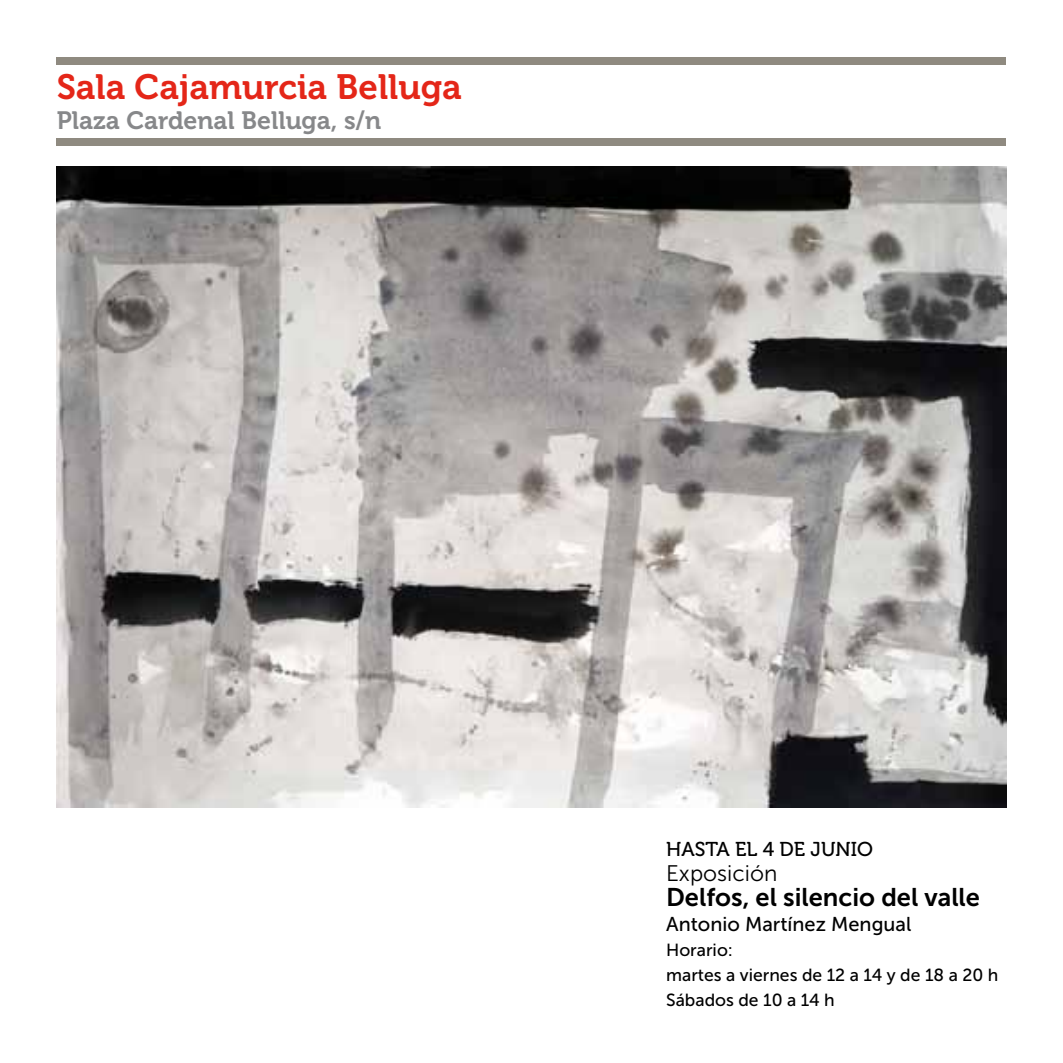
<style>
.page{position:relative;width:1063px;height:1063px;background:#fff}
.page>*{position:absolute;margin:0;border:0;box-sizing:border-box;transform-origin:0 0}
.t1{font:35px "Museo 700";color:#e42618}
.t2{font:25.5px "Museo Sans 700";color:#000}
.t3{font:25px "Museo 700";color:#87888a}
.t4{font:22.5px "Museo Sans 300";color:#000}
.t5{font:20px "Museo Sans 500";color:#000}
.t6{font:20px "Museo 500";color:#000}
.t7{font:17.5px/25px "Museo Sans 500";color:#000}
</style>
<div class="page">
<img style="left:57px;top:167px;width:949px;height:641px">
<div style="left:57px;top:57px;width:949px;height:8px;background:#8f8a80"></div>
<div style="left:57px;top:138px;width:949px;height:8px;background:#8f8a80"></div>
<h1 class="t1" style="left:57px;top:68px;width:407px">Sala Cajamurcia Belluga</h1>
<h3 class="t3" style="left:57px;top:107px;width:326px">Plaza Cardenal Belluga, s/n</h3>
<p class="t6" style="left:666px;top:838px;width:208px">HASTA EL 4 DE JUNIO</p>
<p class="t4" style="left:666px;top:861px;width:113px">Exposición</p>
<h2 class="t2" style="left:666px;top:883px;width:315px">Delfos, el silencio del valle</h2>
<p class="t5" style="left:666px;top:913px;width:247px">Antonio Martínez Mengual</p>
<p class="t7" style="left:666px;top:938px;width:334px">Horario:<br>martes a viernes de 12 a 14 y de 18 a 20 h<br>Sábados de 10 a 14 h</p>
</div>
